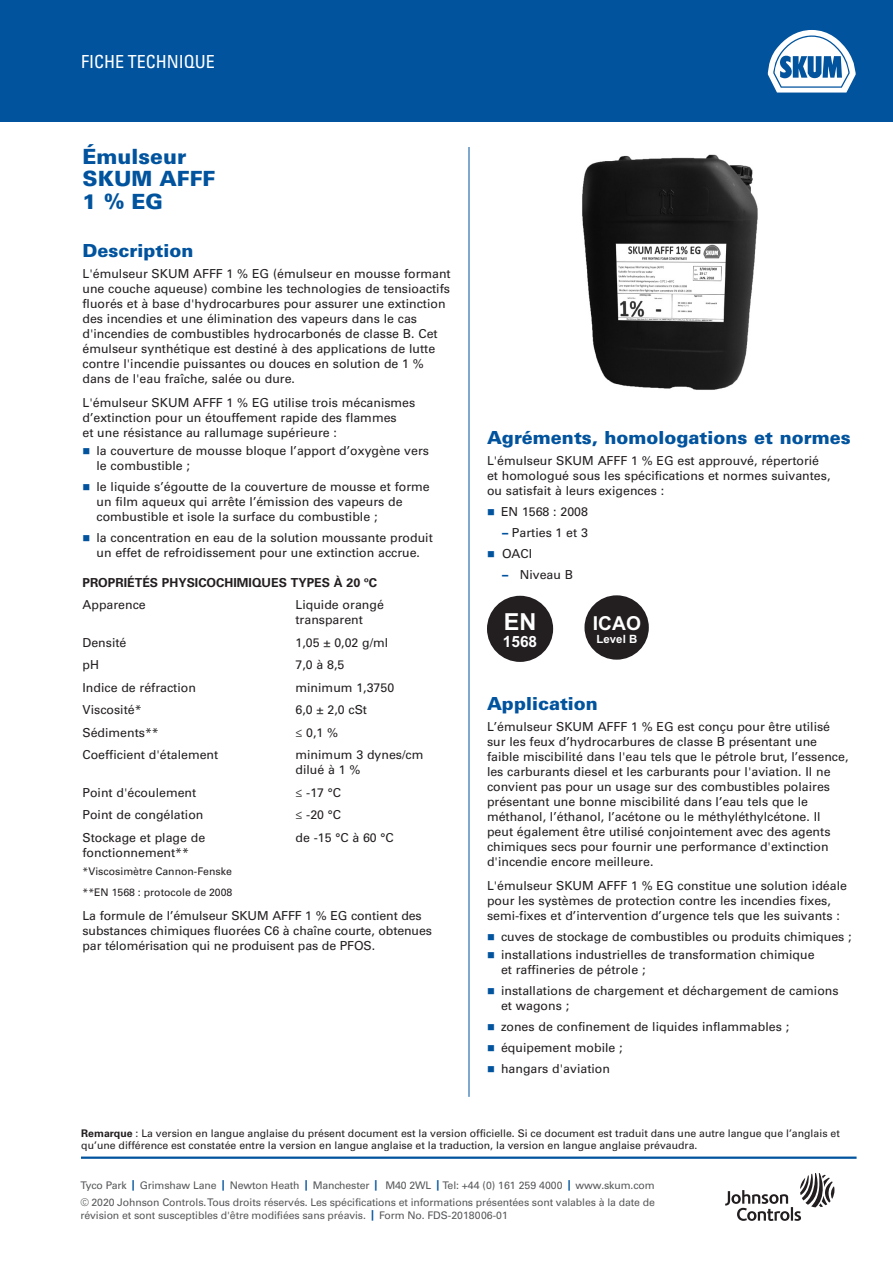
<style>
.page{position:relative;width:893px;height:1263px;background:#fff}
.page>*{position:absolute;margin:0;border:0;box-sizing:border-box;transform-origin:0 0}
.t1{font:700 23.55px "Arial";color:#fff}
._02_Data_Sheet_Heade{font:900 21px "Univers LT Std";color:#01539e}
.t2{font:700 19.2px "Arial";color:#fff}
._03_12_pt_Blue_Heade{font:900 18px "Univers LT Std";color:#01539e}
._01_DATA_SHEET{font:condensed 18px "Univers LT Std";color:#fff}
.t3{font:700 15.45px "Arial";color:#fff}
._05_Text_1st_Graph{font:12.3px/15px "Univers LT Std";color:#231f20}
._06_Text_8_25{font:12.3px/15px "Univers LT Std";color:#231f20}
._08_Bullet_Text{font:12.3px/15px "Univers LT Std";color:#231f20}
._07_Bullet_Text_1st{font:12.3px/15px "Univers LT Std";color:#231f20}
._04_Bold_Subhead{font:700 12.3px "Univers LT Std";color:#231f20}
.t4{font:700 11.4px "Arial";color:#fff}
._16_Note_7_pt__type{font:10.5px/12px "Univers LT Std";color:#231f20}
._27_Tagline-Boilerpl{font:10.5px/13.2px "Univers LT Std";letter-spacing:-.01em;color:#57585a}
.s1{color:#01539e}
.s2{font-weight:900;color:#01539e}
.s3{font-weight:700}
.s4{font-weight:700;color:#01539e}
</style>
<div class="page">
<hr style="left:469px;top:147px;width:1px;height:950px;background:#01539e">
<hr style="left:81px;top:1156px;width:775px;height:3px;background:#01539e">
<svg style="left:725px;top:1173px;width:109px;height:48px"></svg>
<div style="left:0;top:0;width:893px;height:122px;background:#01539e"></div>
<svg style="left:768px;top:30px;width:88px;height:63px"></svg>
<img style="left:582px;top:154px;width:176px;height:236px">
<div style="left:487px;top:596px;width:66px;height:66px;background:#231f20;border-radius:50%"></div>
<div style="left:584px;top:595px;width:65px;height:65px;background:#231f20;border-radius:50%"></div>
<p class="_01_DATA_SHEET" style="left:81px;top:50px;width:135px">FICHE TECHNIQUE</p>
<p class="_02_Data_Sheet_Heade" style="left:82px;top:143px;width:105px">Émulseur</p>
<p class="_02_Data_Sheet_Heade" style="left:82px;top:165px;width:134px">SKUM AFFF</p>
<p class="_02_Data_Sheet_Heade" style="left:82px;top:188px;width:82px">1 % EG</p>
<p class="_03_12_pt_Blue_Heade" style="left:82px;top:239px;width:112px">Description</p>
<p class="_05_Text_1st_Graph" style="left:82px;top:266px;width:370px">L'émulseur SKUM AFFF 1 % EG (émulseur en mousse formant une couche aqueuse) combine les technologies de tensioactifs fluorés et à base d'hydrocarbures pour assurer une extinction des incendies et une élimination des vapeurs dans le cas d'incendies de combustibles hydrocarbonés de classe B. Cet émulseur synthétique est destiné à des applications de lutte contre l'incendie puissantes ou douces en solution de 1 % dans de l'eau fraîche, salée ou dure.</p>
<p class="_06_Text_8_25" style="left:82px;top:395px;width:334px">L'émulseur SKUM AFFF 1 % EG utilise trois mécanismes d’extinction pour un étouffement rapide des flammes<br>et une résistance au rallumage supérieure :</p>
<p class="_07_Bullet_Text_1st" style="left:97px;top:443px;width:334px;text-indent:-14px"><span class="s1">■</span> la couverture de mousse bloque l’apport d’oxygène vers le combustible ;</p>
<p class="_08_Bullet_Text" style="left:97px;top:479px;width:335px;text-indent:-14px"><span class="s1">■</span> le liquide s’égoutte de la couverture de mousse et forme un film aqueux qui arrête l’émission des vapeurs de combustible et isole la surface du combustible ;</p>
<p class="_08_Bullet_Text" style="left:82px;top:530px;width:352px;text-align:center"><span class="s1">■</span> la concentration en eau de la solution moussante produit un effet de refroidissement pour une extinction accrue.</p>
<p class="_04_Bold_Subhead" style="left:82px;top:575px;width:296px">PROPRIÉTÉS PHYSICOCHIMIQUES TYPES À 20 ºC</p>
<p class="_06_Text_8_25" style="left:82px;top:597px;width:65px">Apparence</p>
<p class="_06_Text_8_25" style="left:295px;top:597px;width:90px">Liquide orangé transparent</p>
<p class="_06_Text_8_25" style="left:82px;top:635px;width:46px">Densité</p>
<p class="_06_Text_8_25" style="left:295px;top:635px;width:94px">1,05 ± 0,02 g/ml</p>
<p class="_06_Text_8_25" style="left:82px;top:657px;width:18px">pH</p>
<p class="_06_Text_8_25" style="left:295px;top:657px;width:50px">7,0 à 8,5</p>
<p class="_06_Text_8_25" style="left:82px;top:680px;width:115px">Indice de réfraction</p>
<p class="_06_Text_8_25" style="left:295px;top:680px;width:100px">minimum 1,3750</p>
<p class="_06_Text_8_25" style="left:82px;top:702px;width:61px">Viscosité*</p>
<p class="_06_Text_8_25" style="left:295px;top:702px;width:73px">6,0 ± 2,0 cSt</p>
<p class="_06_Text_8_25" style="left:82px;top:725px;width:78px">Sédiments**</p>
<p class="_06_Text_8_25" style="left:295px;top:725px;width:44px">≤ 0,1 %</p>
<p class="_06_Text_8_25" style="left:82px;top:747px;width:137px">Coefficient d'étalement</p>
<p class="_06_Text_8_25" style="left:295px;top:747px;width:129px">minimum 3 dynes/cm dilué à 1 %</p>
<p class="_06_Text_8_25" style="left:82px;top:785px;width:115px">Point d'écoulement</p>
<p class="_06_Text_8_25" style="left:295px;top:785px;width:47px">≤ -17 °C</p>
<p class="_06_Text_8_25" style="left:82px;top:807px;width:123px">Point de congélation</p>
<p class="_06_Text_8_25" style="left:295px;top:807px;width:47px">≤ -20 °C</p>
<p class="_06_Text_8_25" style="left:82px;top:830px;width:124px">Stockage et plage de</p>
<p class="_06_Text_8_25" style="left:295px;top:830px;width:100px">de -15 °C à 60 °C</p>
<p class="_06_Text_8_25" style="left:82px;top:845px;width:108px">fonctionnement**</p>
<p class="_16_Note_7_pt__type" style="left:82px;top:865px;width:151px">*Viscosimètre Cannon-Fenske</p>
<p class="_16_Note_7_pt__type" style="left:82px;top:886px;width:151px">**EN 1568 : protocole de 2008</p>
<p class="_06_Text_8_25" style="left:82px;top:908px;width:351px">La formule de l’émulseur SKUM AFFF 1 % EG contient des substances chimiques fluorées C6 à chaîne courte, obtenues par télomérisation qui ne produisent pas de PFOS.</p>
<p class="_03_12_pt_Blue_Heade" style="left:487px;top:427px;width:365px">Agréments, homologations et normes</p>
<p class="_05_Text_1st_Graph" style="left:487px;top:454px;width:345px">L'émulseur SKUM AFFF 1 % EG est approuvé, répertorié et homologué sous les spécifications et normes suivantes, ou satisfait à leurs exigences :</p>
<p class="_08_Bullet_Text" style="left:487px;top:505px;width:103px"><span class="s1">■</span> EN 1568 : 2008</p>
<p class="_08_Bullet_Text" style="left:502px;top:526px;width:87px"><span class="s2">–</span> Parties 1 et 3</p>
<p class="_08_Bullet_Text" style="left:487px;top:547px;width:47px"><span class="s1">■</span> OACI</p>
<p class="_08_Bullet_Text" style="left:502px;top:568px;width:73px"><span class="s2">–</span> Niveau B</p>
<p class="t1" style="left:504px;top:606px;width:34px">EN</p>
<p class="t3" style="left:503px;top:631px;width:36px">1568</p>
<p class="t2" style="left:593px;top:610px;width:50px">ICAO</p>
<p class="t4" style="left:597px;top:632px;width:42px">Level B</p>
<p class="_03_12_pt_Blue_Heade" style="left:487px;top:692px;width:112px">Application</p>
<p class="_05_Text_1st_Graph" style="left:487px;top:719px;width:363px">L’émulseur SKUM AFFF 1 % EG est conçu pour être utilisé sur les feux d’hydrocarbures de classe B présentant une faible miscibilité dans l'eau tels que le pétrole brut, l’essence, les carburants diesel et les carburants pour l'aviation. Il ne convient pas pour un usage sur des combustibles polaires présentant une bonne miscibilité dans l’eau tels que le méthanol, l’éthanol, l’acétone ou le méthyléthylcétone. Il peut également être utilisé conjointement avec des agents chimiques secs pour fournir une performance d'extinction d'incendie encore meilleure.</p>
<p class="_06_Text_8_25" style="left:487px;top:878px;width:362px">L'émulseur SKUM AFFF 1 % EG constitue une solution idéale pour les systèmes de protection contre les incendies fixes, semi-fixes et d’intervention d’urgence tels que les suivants :</p>
<p class="_08_Bullet_Text" style="left:487px;top:929px;width:366px"><span class="s1">■</span> cuves de stockage de combustibles ou produits chimiques ;</p>
<p class="_07_Bullet_Text_1st" style="left:501px;top:947px;width:315px;text-indent:-14px"><span class="s1">■</span> installations industrielles de transformation chimique et raffineries de pétrole ;</p>
<p class="_08_Bullet_Text" style="left:501px;top:983px;width:339px;text-indent:-14px"><span class="s1">■</span> installations de chargement et déchargement de camions et wagons ;</p>
<p class="_08_Bullet_Text" style="left:487px;top:1019px;width:304px"><span class="s1">■</span> zones de confinement de liquides inflammables ;</p>
<p class="_08_Bullet_Text" style="left:487px;top:1040px;width:137px"><span class="s1">■</span> équipement mobile ;</p>
<p class="_08_Bullet_Text" style="left:487px;top:1061px;width:125px"><span class="s1">■</span> hangars d'aviation</p>
<p class="_16_Note_7_pt__type" style="left:81px;top:1127px;width:760px"><span class="s3">Remarque</span> : La version en langue anglaise du présent document est la version officielle. Si ce document est traduit dans une autre langue que l’anglais et qu’une différence est constatée entre la version en langue anglaise et la traduction, la version en langue anglaise prévaudra.</p>
<p class="_27_Tagline-Boilerpl" style="left:80px;top:1179px;width:576px">Tyco Park <span class="s4">|</span> Grimshaw Lane <span class="s4">|</span> Newton Heath <span class="s4">|</span> Manchester <span class="s4">|</span> M40 2WL <span class="s4">|</span> Tel: +44 (0) 161 259 4000 <span class="s4">|</span> www.skum.com</p>
<p class="_27_Tagline-Boilerpl" style="left:80px;top:1195px;width:576px">© 2020 Johnson Controls. Tous droits réservés. Les spécifications et informations présentées sont valables à la date de révision et sont susceptibles d'être modifiées sans préavis. <span class="s4">|</span> Form No. FDS-2018006-01</p>
</div>
